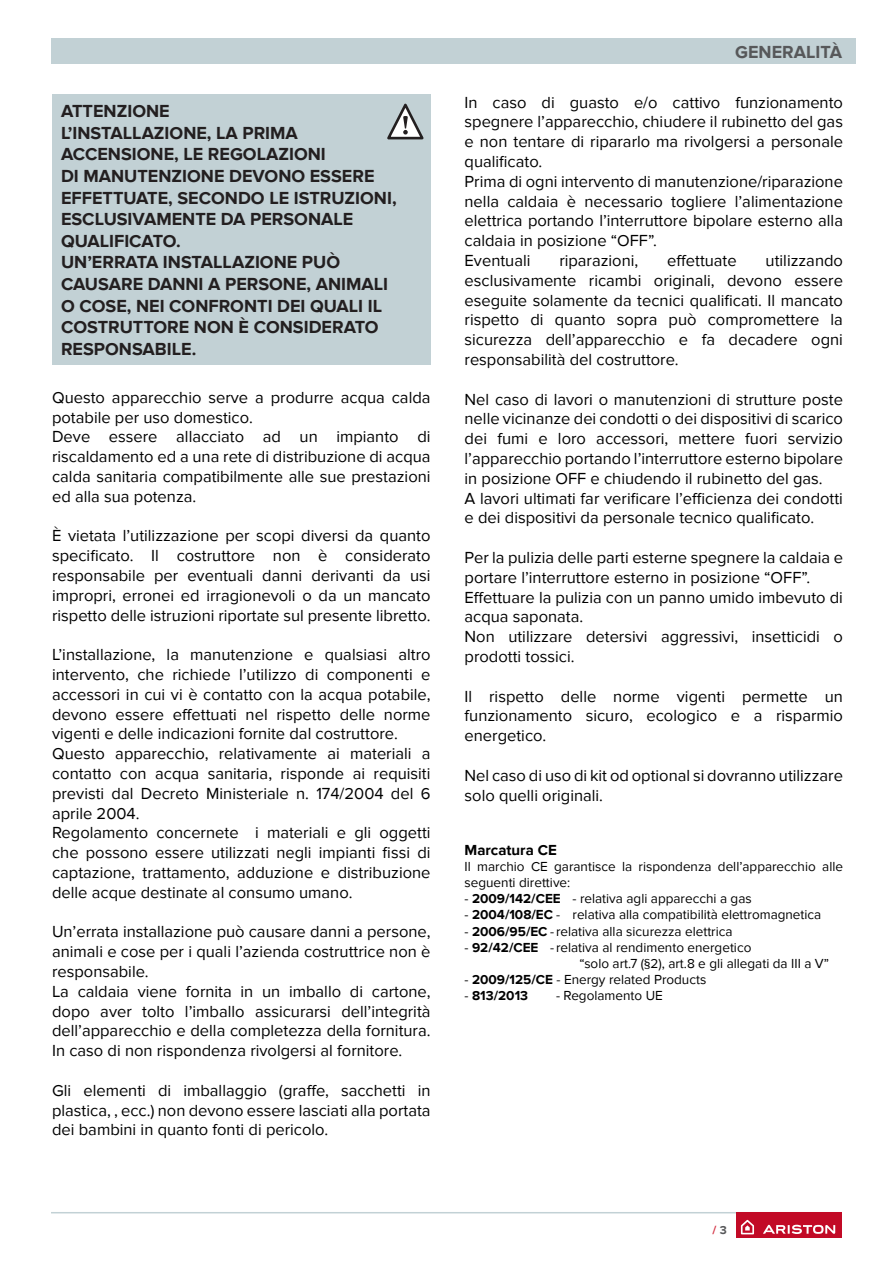
<style>
.page{position:relative;width:893px;height:1263px;background:#fff}
.page>*{position:absolute;margin:0;border:0;box-sizing:border-box;transform-origin:0 0}
.Pa1{font:700 18px/21.6px "Proxima Nova";color:#231f20}
.t1{font:700 18px "Proxima Nova";color:#57585a}
.Pa1-2{font:16.5px/19.8px "Proxima Nova";color:#000;text-align:justify}
.Pa1-3{font:700 15px "Proxima Nova";color:#000}
.t2{font:13.5px/16.2px "Proxima Nova";color:#000}
.t3{font:700 13.5px "Proxima Nova";color:#000}
.t4{font:700 12px "Proxima Nova";color:#d43345}
.s1{font-weight:700}
.s2{font-weight:400}
.s3{color:#57585a}
</style>
<div class="page">
<hr style="left:51px;top:1212px;width:791px;height:1px;background:#c2d1d5">
<div style="left:736px;top:1212px;width:106px;height:26px;background:#c20a26"></div>
<svg style="left:741px;top:1220px;width:13px;height:14px"></svg>
<svg style="left:763px;top:1225px;width:72px;height:9px"></svg>
<div style="left:51px;top:38px;width:804px;height:26px;background:#c2d1d5"></div>
<div style="left:53px;top:94px;width:378px;height:270px;background:#c2d1d5"></div>
<svg style="left:387px;top:103px;width:37px;height:37px"></svg>
<p class="Pa1" style="left:61px;top:101px;width:110px">ATTENZIONE</p>
<p class="Pa1" style="left:61px;top:122px;width:337px">L’INSTALLAZIONE, LA PRIMA<br>ACCENSIONE, LE REGOLAZIONI<br>DI MANUTENZIONE DEVONO ESSERE<br>EFFETTUATE, SECONDO LE ISTRUZIONI,<br>ESCLUSIVAMENTE DA PERSONALE<br>QUALIFICATO.</p>
<p class="Pa1" style="left:61px;top:252px;width:329px">UN’ERRATA INSTALLAZIONE PUÒ<br>CAUSARE DANNI A PERSONE, ANIMALI<br>O COSE, NEI CONFRONTI DEI QUALI IL<br>COSTRUTTORE NON È CONSIDERATO<br>RESPONSABILE.</p>
<p class="Pa1-2" style="left:52px;top:388px;width:380px">Questo apparecchio serve a produrre acqua calda potabile per uso domestico.</p>
<p class="Pa1-2" style="left:52px;top:427px;width:380px">Deve essere allacciato ad un impianto di riscaldamento ed a una rete di distribuzione di acqua calda sanitaria compatibilmente alle sue prestazioni ed alla sua potenza.</p>
<p class="Pa1-2" style="left:52px;top:526px;width:380px">È vietata l’utilizzazione per scopi diversi da quanto specificato. Il costruttore non è considerato responsabile per eventuali danni derivanti da usi impropri, erronei ed irragionevoli o da un mancato rispetto delle istruzioni riportate sul presente libretto.</p>
<p class="Pa1-2" style="left:52px;top:645px;width:380px">L’installazione, la manutenzione e qualsiasi altro intervento, che richiede l’utilizzo di componenti e accessori in cui vi è contatto con la acqua potabile, devono essere effettuati nel rispetto delle norme vigenti e delle indicazioni fornite dal costruttore.</p>
<p class="Pa1-2" style="left:52px;top:744px;width:380px">Questo apparecchio, relativamente ai materiali a contatto con acqua sanitaria, risponde ai requisiti previsti dal Decreto Ministeriale n. 174/2004 del 6 aprile 2004.</p>
<p class="Pa1-2" style="left:52px;top:823px;width:380px">Regolamento concernete i materiali e gli oggetti che possono essere utilizzati negli impianti fissi di captazione, trattamento, adduzione e distribuzione delle acque destinate al consumo umano.</p>
<p class="Pa1-2" style="left:52px;top:922px;width:380px">Un’errata installazione può causare danni a persone, animali e cose per i quali l’azienda costruttrice non è responsabile.</p>
<p class="Pa1-2" style="left:52px;top:982px;width:380px">La caldaia viene fornita in un imballo di cartone, dopo aver tolto l’imballo assicurarsi dell’integrità dell’apparecchio e della completezza della fornitura.<br>In caso di non rispondenza rivolgersi al fornitore.</p>
<p class="Pa1-2" style="left:52px;top:1081px;width:380px">Gli elementi di imballaggio (graffe, sacchetti in plastica, , ecc.) non devono essere lasciati alla portata dei bambini in quanto fonti di pericolo.</p>
<p class="t1" style="left:735px;top:42px;width:108px">GENERALITÀ</p>
<p class="Pa1-2" style="left:465px;top:92px;width:380px">In caso di guasto e/o cattivo funzionamento spegnere l’apparecchio, chiudere il rubinetto del gas e non tentare di ripararlo ma rivolgersi a personale qualificato.</p>
<p class="Pa1-2" style="left:465px;top:172px;width:380px">Prima di ogni intervento di manutenzione/riparazione nella caldaia è necessario togliere l’alimentazione elettrica portando l’interruttore bipolare esterno alla caldaia in posizione “OFF”.</p>
<p class="Pa1-2" style="left:465px;top:251px;width:67px">Eventuali</p>
<p class="Pa1-2" style="left:559px;top:251px;width:80px">riparazioni,</p>
<p class="Pa1-2" style="left:667px;top:251px;width:71px">effettuate</p>
<p class="Pa1-2" style="left:465px;top:251px;width:380px;text-indent:301px">utilizzando esclusivamente ricambi originali, devono essere eseguite solamente da tecnici qualificati. Il mancato rispetto di quanto sopra può compromettere la sicurezza dell’apparecchio e fa decadere ogni responsabilità del costruttore.</p>
<p class="Pa1-2" style="left:465px;top:389px;width:380px">Nel caso di lavori o manutenzioni di strutture poste nelle vicinanze dei condotti o dei dispositivi di scarico dei fumi e loro accessori, mettere fuori servizio l’apparecchio portando l’interruttore esterno bipolare in posizione OFF e chiudendo il rubinetto del gas.</p>
<p class="Pa1-2" style="left:465px;top:488px;width:380px">A lavori ultimati far verificare l’efficienza dei condotti e dei dispositivi da personale tecnico qualificato.</p>
<p class="Pa1-2" style="left:465px;top:548px;width:380px">Per la pulizia delle parti esterne spegnere la caldaia e portare l’interruttore esterno in posizione “OFF”.</p>
<p class="Pa1-2" style="left:465px;top:587px;width:380px">Effettuare la pulizia con un panno umido imbevuto di acqua saponata.</p>
<p class="Pa1-2" style="left:465px;top:627px;width:380px">Non utilizzare detersivi aggressivi, insetticidi o prodotti tossici.</p>
<p class="Pa1-2" style="left:465px;top:686px;width:380px">Il rispetto delle norme vigenti permette un funzionamento sicuro, ecologico e a risparmio energetico.</p>
<p class="Pa1-2" style="left:465px;top:766px;width:380px">Nel caso di uso di kit od optional si dovranno utilizzare solo quelli originali.</p>
<p class="Pa1-3" style="left:465px;top:841px;width:94px">Marcatura CE</p>
<p class="t2" style="left:465px;top:858px;width:380px">Il marchio CE garantisce la rispondenza dell’apparecchio alle seguenti direttive:</p>
<p class="t2" style="left:465px;top:891px;width:289px">- <span class="s1">2009/142/CEE</span> - relativa agli apparecchi a gas</p>
<p class="t2" style="left:465px;top:907px;width:358px">- <span class="s1">2004/108/EC</span> - relativa alla compatibilità elettromagnetica</p>
<p class="t2" style="left:465px;top:923px;width:270px">- <span class="s1">2006/95/EC</span> -relativa alla sicurezza elettrica</p>
<p class="t2" style="left:465px;top:939px;width:288px">- <span class="s1">92/42/CEE</span> -relativa al rendimento energetico</p>
<p class="t2" style="left:579px;top:956px;width:251px">“solo art.7 (§2), art.8 e gli allegati da III a V”</p>
<p class="t2" style="left:465px;top:972px;width:243px">- <span class="s1">2009/125/CE</span> - Energy related Products</p>
<p class="t3" style="left:465px;top:988px;width:65px"><span class="s2">-</span> 813/2013</p>
<p class="t2" style="left:556px;top:988px;width:108px">- Regolamento UE</p>
<p class="t4" style="left:713px;top:1223px;width:16px">/ <span class="s3">3</span></p>
</div>
